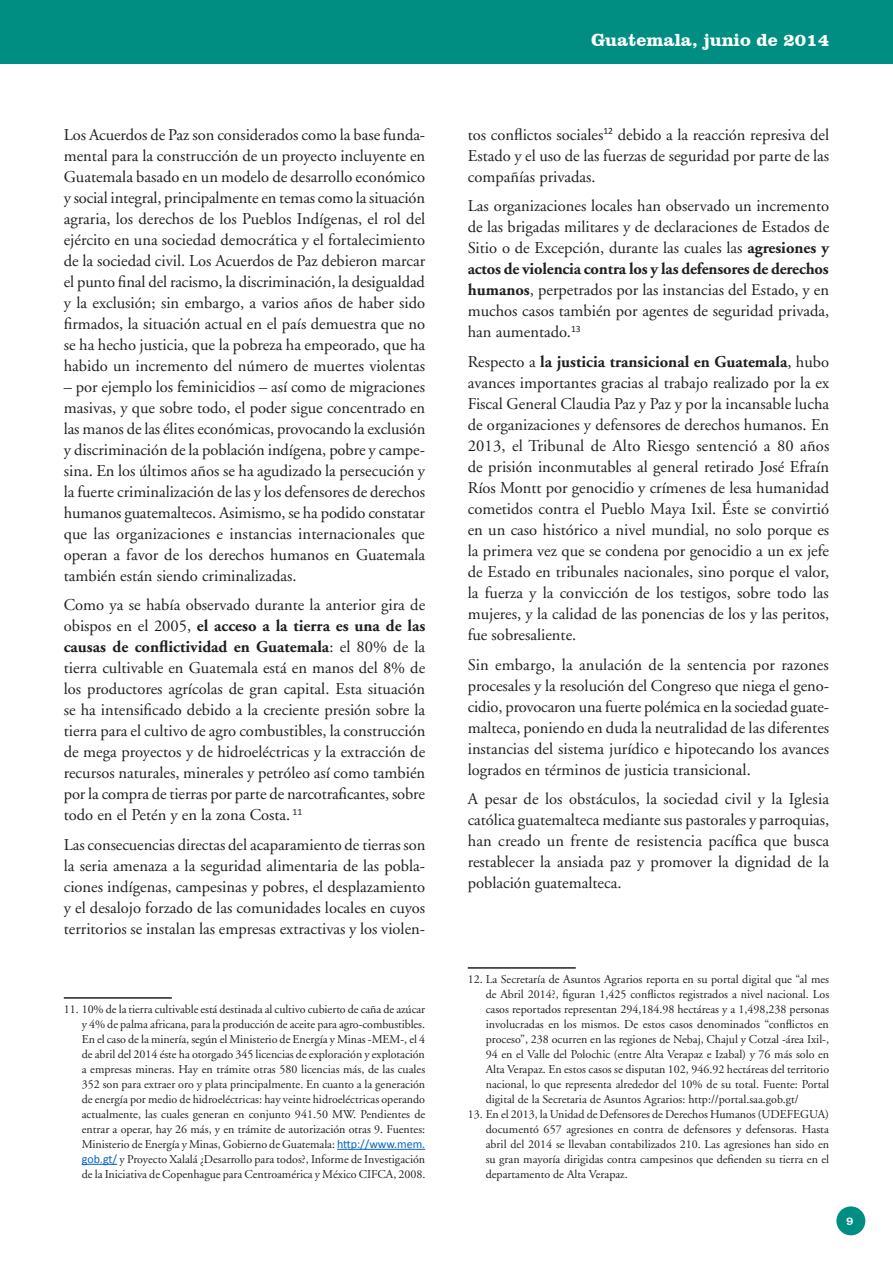
<style>
.page{position:relative;width:893px;height:1263px;background:#fff}
.page>*{position:absolute;margin:0;border:0;box-sizing:border-box;transform-origin:0 0}
.t1{font:700 18px "Clarendon BT";color:#fff}
.t2{font:16.5px/21px "Adobe Garamond";color:#221f1f;text-align:justify}
.t3{font:12px/15px "Adobe Garamond";color:#221f1f;text-align:justify}
.t4{font:12px "Clarendon BT";color:#fff}
.s1{font-weight:700}
.s2{font-family:"Calibri";color:#0563c1}
</style>
<div class="page">
<div style="left:836px;top:1206px;width:29px;height:29px;background:#008e83;border-radius:50%"></div>
<div style="left:0;top:0;width:893px;height:64px;background:#008e83"></div>
<hr style="left:64px;top:997px;width:108px;height:2px;background:#221f1f">
<hr style="left:337px;top:1149px;width:88px;height:1px;background:#0563c1">
<hr style="left:82px;top:1164px;width:35px;height:1px;background:#0563c1">
<hr style="left:468px;top:967px;width:108px;height:2px;background:#221f1f">
<p class="t2" style="left:64px;top:124px;width:363px">Los Acuerdos de Paz son considerados como la base funda&shy;mental para la construcción de un proyecto incluyente en Guatemala basado en un modelo de desarrollo económico y social integral, principalmente en temas como la situación agraria, los derechos de los Pueblos Indígenas, el rol del ejército en una sociedad democrática y el fortalecimiento de la sociedad civil. Los Acuerdos de Paz debieron marcar el punto final del racismo, la discriminación, la desigualdad y la exclusión; sin embargo, a varios años de haber sido firmados, la situación actual en el país demuestra que no se ha hecho justicia, que la pobreza ha empeorado, que ha habido un incremento del número de muertes violentas</p>
<p class="t2" style="left:64px;top:376px;width:363px">– por ejemplo los feminicidios – así como de migraciones masivas, y que sobre todo, el poder sigue concentrado en las manos de las élites económicas, provocando la exclusión y discriminación de la población indígena, pobre y campe&shy;sina. En los últimos años se ha agudizado la persecución y la fuerte criminalización de las y los defensores de derechos humanos guatemaltecos. Asimismo, se ha podido constatar que las organizaciones e instancias internacionales que operan a favor de los derechos humanos en Guatemala también están siendo criminalizadas.</p>
<p class="t2" style="left:64px;top:595px;width:363px">Como ya se había observado durante la anterior gira de obispos en el 2005, <span class="s1">el acceso a la tierra es una de las causas de conflictividad en Guatemala</span>: el 80% de la tierra cultivable en Guatemala está en manos del 8% de los productores agrícolas de gran capital. Esta situación se ha intensificado debido a la creciente presión sobre la tierra para el cultivo de agro combustibles, la construcción de mega proyectos y de hidroeléctricas y la extracción de recursos naturales, minerales y petróleo así como también por la compra de tierras por parte de narcotraficantes, sobre todo en el Petén y en la zona Costa. <sup>11</sup></p>
<p class="t2" style="left:64px;top:834px;width:363px">Las consecuencias directas del acaparamiento de tierras son la seria amenaza a la seguridad alimentaria de las pobla&shy;ciones indígenas, campesinas y pobres, el desplazamiento y el desalojo forzado de las comunidades locales en cuyos territorios se instalan las empresas extractivas y los violen-</p>
<p class="t3" style="left:82px;top:1002px;width:345px;text-indent:-18px">11. 10% de la tierra cultivable está destinada al cultivo cubierto de caña de azúcar y 4% de palma africana, para la producción de aceite para agro-combustibles.<br>En el caso de la minería, según el Ministerio de Energía y Minas -MEM-, el 4 de abril del 2014 éste ha otorgado 345 licencias de exploración y explotación a empresas mineras. Hay en trámite otras 580 licencias más, de las cuales 352 son para extraer oro y plata principalmente. En cuanto a la generación de energía por medio de hidroeléctricas: hay veinte hidroeléctricas operando actualmente, las cuales generan en conjunto 941.50 MW. Pendientes de entrar a operar, hay 26 más, y en trámite de autorización otras 9. Fuentes:<br>Ministerio de Energía y Minas, Gobierno de Guatemala: <span class="s2">htp://www.mem. gob.gt/</span> y Proyecto Xalalá ¿Desarrollo para todos?, Informe de Investigación de la Iniciativa de Copenhague para Centroamérica y México CIFCA, 2008.</p>
<p class="t1" style="left:591px;top:32px;width:240px">Guatemala, junio de 2014</p>
<p class="t2" style="left:468px;top:125px;width:363px">tos conflictos sociales<sup>12</sup> debido a la reacción represiva del Estado y el uso de las fuerzas de seguridad por parte de las compañías privadas.</p>
<p class="t2" style="left:468px;top:196px;width:363px">Las organizaciones locales han observado un incremento de las brigadas militares y de declaraciones de Estados de Sitio o de Excepción, durante las cuales las <span class="s1">agresiones y actos de violencia contra los y las defensores de derechos humanos</span>, perpetrados por las instancias del Estado, y en muchos casos también por agentes de seguridad privada, han aumentado.<sup>13</sup></p>
<p class="t2" style="left:468px;top:352px;width:363px">Respecto a <span class="s1">la justicia transicional en Guatemala</span>, hubo avances importantes gracias al trabajo realizado por la ex Fiscal General Claudia Paz y Paz y por la incansable lucha de organizaciones y defensores de derechos humanos. En 2013, el Tribunal de Alto Riesgo sentenció a 80 años de prisión inconmutables al general retirado José Efraín Ríos Montt por genocidio y crímenes de lesa humanidad cometidos contra el Pueblo Maya Ixil. Éste se convirtió en un caso histórico a nivel mundial, no solo porque es la primera vez que se condena por genocidio a un ex jefe de Estado en tribunales nacionales, sino porque el valor, la fuerza y la convicción de los testigos, sobre todo las mujeres, y la calidad de las ponencias de los y las peritos, fue sobresaliente.</p>
<p class="t2" style="left:468px;top:654px;width:363px">Sin embargo, la anulación de la sentencia por razones procesales y la resolución del Congreso que niega el geno&shy;cidio, provocaron una fuerte polémica en la sociedad guate&shy;malteca, poniendo en duda la neutralidad de las diferentes instancias del sistema jurídico e hipotecando los avances logrados en términos de justicia transicional.</p>
<p class="t2" style="left:468px;top:789px;width:363px">A pesar de los obstáculos, la sociedad civil y la Iglesia católica guatemalteca mediante sus pastorales y parroquias, han creado un frente de resistencia pacífica que busca restablecer la ansiada paz y promover la dignidad de la población guatemalteca.</p>
<p class="t3" style="left:486px;top:972px;width:345px;text-indent:-18px">12. La Secretaría de Asuntos Agrarios reporta en su portal digital que “al mes de Abril 2014?, figuran 1,425 conflictos registrados a nivel nacional. Los casos reportados representan 294,184.98 hectáreas y a 1,498,238 personas involucradas en los mismos. De estos casos denominados “conflictos en proceso”, 238 ocurren en las regiones de Nebaj, Chajul y Cotzal -área Ixil-, 94 en el Valle del Polochic (entre Alta Verapaz e Izabal) y 76 más solo en Alta Verapaz. En estos casos se disputan 102, 946.92 hectáreas del territorio nacional, lo que representa alrededor del 10% de su total. Fuente: Portal digital de la Secretaria de Asuntos Agrarios: http://portal.saa.gob.gt/</p>
<p class="t3" style="left:486px;top:1107px;width:345px;text-indent:-18px">13. En el 2013, la Unidad de Defensores de Derechos Humanos (UDEFEGUA) documentó 657 agresiones en contra de defensores y defensoras. Hasta abril del 2014 se llevaban contabilizados 210. Las agresiones han sido en su gran mayoría dirigidas contra campesinos que defienden su tierra en el departamento de Alta Verapaz.</p>
<p class="t4" style="left:846px;top:1216px;width:9px">9</p>
</div>
